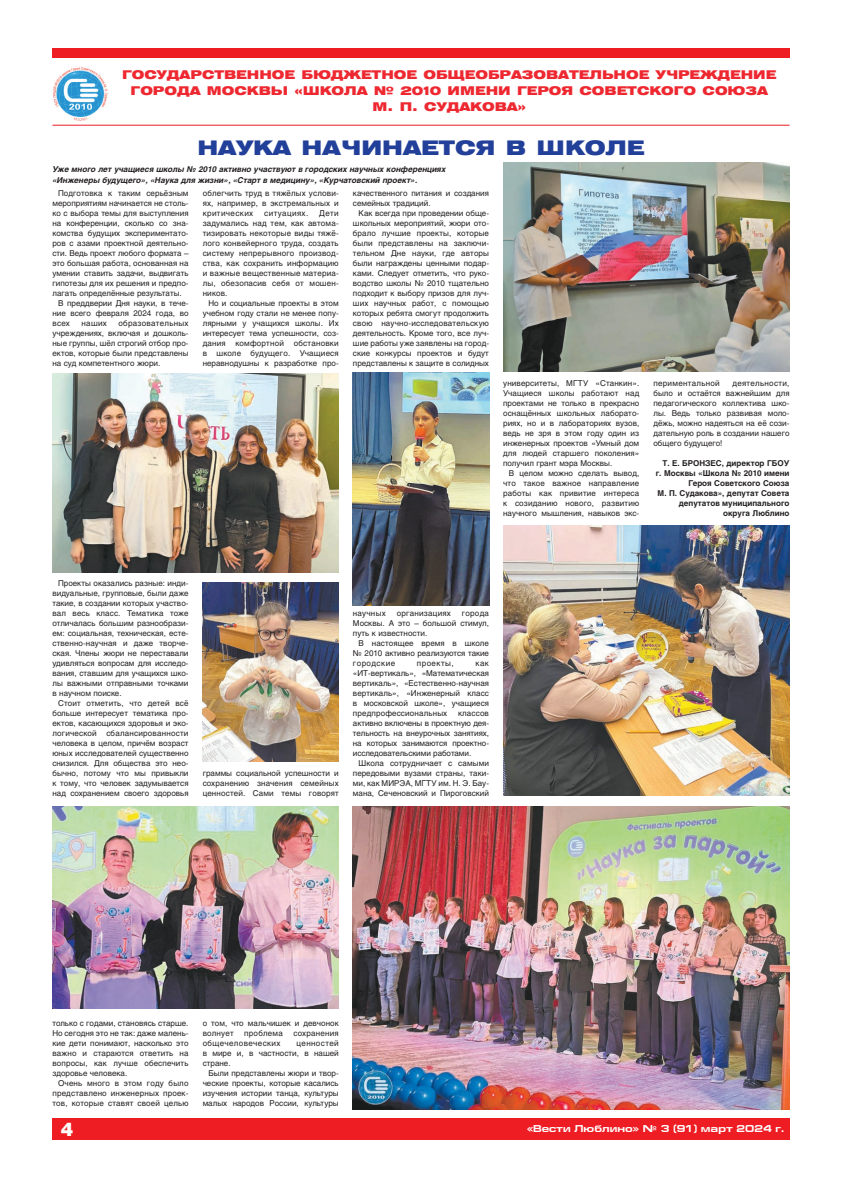
<style>
.page{position:relative;width:842px;height:1191px;background:#fff}
.page>*{position:absolute;margin:0;border:0;box-sizing:border-box;transform-origin:0 0}
.t1{font:20px "Helios Ext Black C";color:#223f99}
.t2{font:18.7px "Helios Black C";color:#fff}
.t3{font:12px/16px "Helios Ext Black C";color:#ee2830;text-align:center}
.t4{font:700 10px "Europe Extended C";color:#fff}
.t5{font:8px/10px "Helios C";color:#231f20;text-align:justify}
.t6{font:italic 700 8px/11px "Helios C";color:#231f20}
.t7{font:700 8px/10px "Helios C";color:#231f20;text-align:right}
.t8{font:8px "Helios C";letter-spacing:.045em;color:#231f20}
.t9{font:8px "Helios C";letter-spacing:.03em;color:#231f20}
.t10{font:8px "Helios C";letter-spacing:.025em;color:#231f20}
.t11{font:8px "Helios C";letter-spacing:.035em;color:#231f20}
.t12{font:8px "Helios C";letter-spacing:.055em;color:#231f20}
</style>
<div class="page">
<div style="left:52px;top:1118px;width:737px;height:22px;background:#ee1d23"></div>
<div style="left:52px;top:48px;width:737px;height:10px;background:#ee1d23"></div>
<hr style="left:52px;top:125px;width:737px;height:1px;background:#ee1d23">
<img style="left:53px;top:67px;width:55px;height:53px">
<img style="left:52px;top:374px;width:287px;height:198px">
<img style="left:52px;top:806px;width:287px;height:202px">
<img style="left:503px;top:162px;width:286px;height:210px">
<img style="left:203px;top:583px;width:136px;height:178px">
<img style="left:353px;top:372px;width:136px;height:233px">
<img style="left:353px;top:806px;width:436px;height:303px">
<img style="left:503px;top:526px;width:286px;height:269px">
<h3 class="t3" style="left:122px;top:68px;width:656px">ГОСУДАРСТВЕННОЕ БЮДЖЕТНОЕ ОБЩЕОБРАЗОВАТЕЛЬНОЕ УЧРЕЖДЕНИЕ<br>ГОРОДА МОСКВЫ «ШКОЛА № 2010 ИМЕНИ ГЕРОЯ СОВЕТСКОГО СОЮЗА<br>М. П. СУДАКОВА»</h3>
<h1 class="t1" style="left:197px;top:141px;width:449px">НАУКА НАЧИНАЕТСЯ В ШКОЛЕ</h1>
<p class="t6" style="left:52px;top:164px;width:395px">Уже много лет учащиеся школы № 2010 активно участвуют в городских научных конференциях «Инженеры будущего», «Наука для жизни», «Старт в медицину», «Курчатовский проект».</p>
<p class="t5" style="left:58px;top:189px;width:132px">Подготовка к таким серьёзным</p>
<p class="t5" style="left:52px;top:199px;width:138px">мероприятиям начинается не столь-</p>
<p class="t5" style="left:52px;top:209px;width:138px">ко с выбора темы для выступления</p>
<p class="t5" style="left:52px;top:219px;width:138px">на конференции, сколько со зна-</p>
<p class="t5" style="left:52px;top:229px;width:138px">комства будущих экспериментато-</p>
<p class="t5" style="left:52px;top:239px;width:138px">ров с азами проектной деятельно-</p>
<p class="t5" style="left:52px;top:249px;width:138px">сти. Ведь проект любого формата –</p>
<p class="t5" style="left:52px;top:259px;width:138px">это большая работа, основанная на</p>
<p class="t5" style="left:52px;top:269px;width:138px">умении ставить задачи, выдвигать</p>
<p class="t5" style="left:52px;top:279px;width:138px">гипотезы для их решения и предпо-</p>
<p class="t5" style="left:52px;top:289px;width:131px">лагать определённые результаты.</p>
<p class="t5" style="left:58px;top:299px;width:132px">В преддверии Дня науки, в тече-</p>
<p class="t5" style="left:52px;top:309px;width:138px">ние всего февраля 2024 года, во</p>
<p class="t5" style="left:52px;top:319px;width:19px">всех</p>
<p class="t5" style="left:82px;top:319px;width:27px">наших</p>
<p class="t5" style="left:203px;top:189px;width:138px">облегчить труд в тяжёлых услови&shy;ях, например, в экстремальных и критических</p>
<p class="t5" style="left:353px;top:189px;width:138px">качественного питания и создания семейных традиций.</p>
<p class="t5" style="left:353px;top:209px;width:138px;text-indent:6px">Как всегда при проведении обще&shy;школьных мероприятий, жюри ото&shy;брало лучшие проекты, которые были представлены на заключи&shy;тельном Дне науки, где авторы были награждены ценными подар&shy;ками. Следует отметить, что руко&shy;водство школы № 2010 тщательно подходит к выбору призов для луч&shy;ших научных работ, с помощью которых ребята смогут продолжить свою научно-исследовательскую деятельность. Кроме того, все луч&shy;шие работы уже заявлены на город&shy;ские конкурсы проектов и будут представлены к защите в солидных</p>
<p class="t5" style="left:203px;top:209px;width:138px;text-indent:117px">Дети задумались над тем, как автома&shy;тизировать некоторые виды тяжё&shy;лого конвейерного труда, создать систему непрерывного производ&shy;ства, как сохранить информацию и важные вещественные материа&shy;лы, обезопасив себя от мошен&shy;ников.</p>
<p class="t5" style="left:203px;top:299px;width:138px;text-indent:6px">Но и социальные проекты в этом учебном году стали не менее попу&shy;лярными у учащихся школы. Их интересует тема успешности, соз&shy;дания комфортной обстановки в школе будущего. Учащиеся неравнодушны к разработке про-</p>
<p class="t8" style="left:264px;top:210px;width:45px">ситуациях.</p>
<p class="t5" style="left:52px;top:319px;width:138px;text-indent:66px">образовательных учреждениях, включая и дошколь&shy;ные группы, шёл строгий отбор про&shy;ектов, которые были представлены на суд компетентного жюри.</p>
<p class="t5" style="left:503px;top:379px;width:138px">университеты, МГТУ «Станкин».<br>Учащиеся школы работают над проектами не только в прекрасно оснащённых школьных лаборато&shy;риях, но и в лабораториях вузов, ведь не зря в этом году один из инженерных проектов «Умный дом для людей старшего поколения» получил грант мэра Москвы.</p>
<p class="t5" style="left:503px;top:469px;width:138px;text-indent:6px">В целом можно сделать вывод, что такое важное направление работы как привитие интереса к созиданию нового, развитию научного мышления, навыков экс-</p>
<p class="t11" style="left:653px;top:380px;width:68px">периментальной</p>
<p class="t5" style="left:653px;top:379px;width:138px;text-indent:79px">деятельности, было и остаётся важнейшим для педагогического коллектива шко&shy;лы. Ведь только развивая моло&shy;дёжь, можно надеяться на её сози&shy;дательную роль в создании нашего общего будущего!</p>
<p class="t7" style="left:656px;top:459px;width:135px">Т. Е. БРОНЗЕС, директор ГБОУ г. Москвы «Школа № 2010 имени<br>Героя Советского Союза<br>М. П. Судакова», депутат Совета депутатов муниципального округа Люблино</p>
<p class="t5" style="left:52px;top:579px;width:138px;text-indent:6px">Проекты оказались разные: инди&shy;видуальные, групповые, были даже такие, в создании которых участво&shy;вал весь класс. Тематика тоже отличалась большим разнообрази&shy;ем: социальная, техническая, есте&shy;ственно-научная и даже творче&shy;ская. Члены жюри не переставали удивляться вопросам для исследо&shy;вания, ставшим для учащихся шко&shy;лы важными отправными точками в научном поиске.</p>
<p class="t5" style="left:52px;top:699px;width:138px;text-indent:6px">Стоит отметить, что детей всё больше интересует тематика про&shy;ектов, касающихся здоровья и эко&shy;логической сбалансированности человека в целом, причём возраст юных исследователей существенно снизился. Для общества это нео&shy;бычно, потому что мы привыкли к тому, что человек задумывается над сохранением своего здоровья</p>
<p class="t5" style="left:203px;top:769px;width:138px">граммы социальной успешности и сохранению значения семейных ценностей. Сами темы говорят</p>
<p class="t9" style="left:353px;top:610px;width:34px">научных</p>
<p class="t9" style="left:397px;top:610px;width:56px">организациях</p>
<p class="t5" style="left:353px;top:609px;width:138px;text-indent:109px">города Москвы. А это – большой стимул, путь к известности.</p>
<p class="t5" style="left:353px;top:639px;width:138px;text-indent:6px">В настоящее время в школе № 2010 активно реализуются такие городские</p>
<p class="t5" style="left:353px;top:659px;width:138px;text-indent:123px">как «ИТ-вертикаль», «Математическая вертикаль», «Естественно-научная вертикаль», «Инженерный класс в московской школе», учащиеся предпрофессиональных</p>
<p class="t12" style="left:417px;top:660px;width:38px">проекты,</p>
<p class="t5" style="left:353px;top:709px;width:138px;text-indent:105px">классов активно включены в проектную дея&shy;тельность на внеурочных занятиях, на которых занимаются проектно&shy;исследовательскими работами.</p>
<p class="t5" style="left:353px;top:759px;width:138px;text-indent:6px">Школа сотрудничает с самыми передовыми вузами страны, таки&shy;ми, как МИРЭА, МГТУ им. Н. Э. Бау&shy;мана, Сеченовский и Пироговский</p>
<p class="t5" style="left:52px;top:1019px;width:138px">только с годами, становясь старше.<br>Но сегодня это не так: даже малень&shy;кие дети понимают, насколько это важно и стараются ответить на вопросы, как лучше обеспечить здоровье человека.</p>
<p class="t5" style="left:52px;top:1079px;width:138px;text-indent:6px">Очень много в этом году было представлено инженерных проек&shy;тов, которые ставят своей целью</p>
<p class="t5" style="left:203px;top:1019px;width:138px">о том, что мальчишек и девчонок волнует</p>
<p class="t10" style="left:244px;top:1030px;width:40px">проблема</p>
<p class="t10" style="left:293px;top:1030px;width:47px">сохранения</p>
<p class="t8" style="left:203px;top:1040px;width:79px">общечеловеческих</p>
<p class="t5" style="left:203px;top:1039px;width:138px;text-indent:94px">ценностей в мире и, в частности, в нашей стране.</p>
<p class="t5" style="left:203px;top:1069px;width:138px;text-indent:6px">Были представлены жюри и твор&shy;ческие проекты, которые касались изучения истории танца, культуры малых народов России, культуры</p>
<h2 class="t2" style="left:61px;top:1122px;width:14px">4</h2>
<p class="t4" style="left:527px;top:1125px;width:259px">«Вести Люблино» № 3 (91) март 2024 г.</p>
</div>
